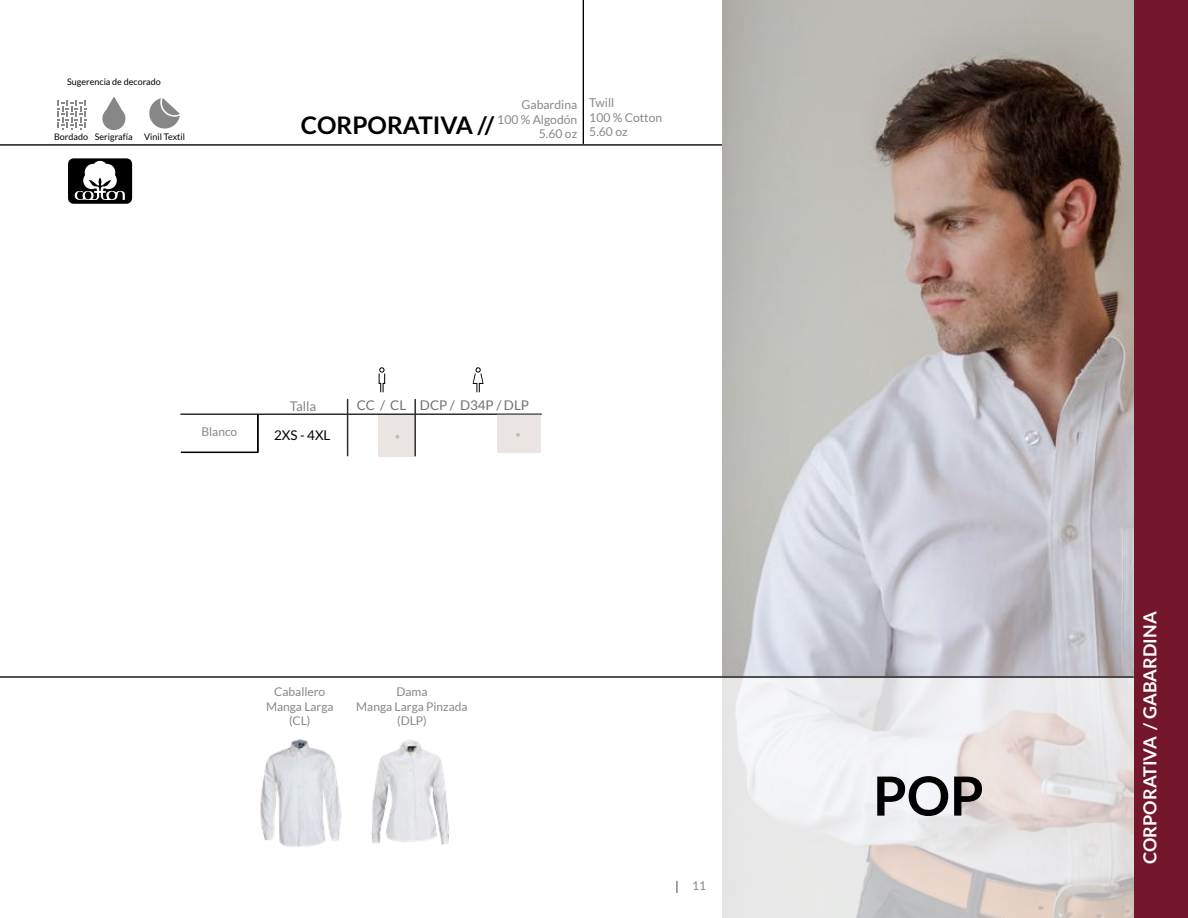
<style>
.page{position:relative;width:1188px;height:918px;background:#fff}
.page>*{position:absolute;margin:0;border:0;box-sizing:border-box;transform-origin:0 0}
.t1{font:700 54px "Lato";color:#000}
.t2{font:700 24.3px "Lato";color:#000}
.t3{font:700 18px "Lato";color:#fff}
.t4{font:13.35px "Lato";color:#707070}
.t5{font:13.35px "Lato";color:#000}
.t6{font:13.35px "Lato";letter-spacing:-.005em;color:#878787}
.t7{font:12.15px/14.5px "Lato";color:#878787;text-align:right}
.t8{font:12px/14.4px "Lato";color:#878787;text-align:center}
.t9{font:9px "Lato";color:#000}
</style>
<div class="page">
<svg style="left:676px;top:881px;width:2px;height:12px"></svg>
<hr style="left:0;top:144px;width:722px;height:2px;background:#000">
<hr style="left:583px;top:0;width:1px;height:144px;background:#000">
<div style="left:379px;top:414px;width:37px;height:42px;background:#eae5e3"></div>
<hr style="left:347px;top:400px;width:1px;height:56px;background:#2e2e2b">
<svg style="left:395px;top:435px;width:4px;height:4px"></svg>
<hr style="left:414px;top:400px;width:2px;height:56px;background:#2e2e2b">
<hr style="left:181px;top:413px;width:360px;height:2px;background:#2e2e2b">
<svg style="left:379px;top:367px;width:6px;height:25px"></svg>
<svg style="left:473px;top:367px;width:11px;height:25px"></svg>
<div style="left:497px;top:414px;width:44px;height:39px;background:#eae5e3"></div>
<svg style="left:516px;top:433px;width:4px;height:4px"></svg>
<svg style="left:180px;top:413px;width:79px;height:41px"></svg>
<img style="left:260px;top:739px;width:82px;height:108px">
<img style="left:371px;top:740px;width:79px;height:105px">
<svg style="left:68px;top:158px;width:64px;height:46px"></svg>
<img style="left:723px;top:0;width:412px;height:918px">
<div style="left:1135px;top:0;width:53px;height:918px;background:#75172b"></div>
<svg style="left:723px;top:676px;width:411px;height:242px"></svg>
<svg style="left:57px;top:100px;width:29px;height:30px"></svg>
<svg style="left:102px;top:96px;width:23px;height:34px"></svg>
<svg style="left:149px;top:98px;width:31px;height:31px"></svg>
<hr style="left:0;top:676px;width:1133px;height:2px;background:#000">
<p class="t9" style="left:67px;top:77px;width:95px">Sugerencia de decorado</p>
<p class="t9" style="left:54px;top:132px;width:80px">Bordado Serigrafía</p>
<p class="t9" style="left:144px;top:132px;width:43px;rotate:-1deg">Vinil Textil</p>
<p class="t7" style="left:497px;top:97px;width:82px">Gabardina<br>100 % Algodón<br>5.60 oz</p>
<p class="t7" style="left:589px;top:95px;width:75px;text-align:left">Twill<br>100 % Cotton<br>5.60 oz</p>
<h2 class="t2" style="left:301px;top:112px;width:195px">CORPORATIVA //</h2>
<p class="t8" style="left:201px;top:424px;width:37px">Blanco</p>
<p class="t6" style="left:290px;top:399px;width:28px">Talla</p>
<p class="t5" style="left:274px;top:428px;width:58px">2XS - 4XL</p>
<p class="t4" style="left:357px;top:398px;width:51px">CC / CL</p>
<p class="t4" style="left:420px;top:397px;width:111px">DCP / D34P / DLP</p>
<p class="t8" style="left:266px;top:685px;width:69px">Caballero<br>Manga Larga (CL)</p>
<p class="t8" style="left:356px;top:685px;width:113px">Dama<br>Manga Larga Pinzada (DLP)</p>
<p class="t8" style="left:692px;top:879px;width:15px">11</p>
<h1 class="t1" style="left:873px;top:765px;width:112px">POP</h1>
<h3 class="t3" style="left:1140px;top:864px;width:254px;rotate:-90deg">CORPORATIVA / GABARDINA</h3>
</div>
